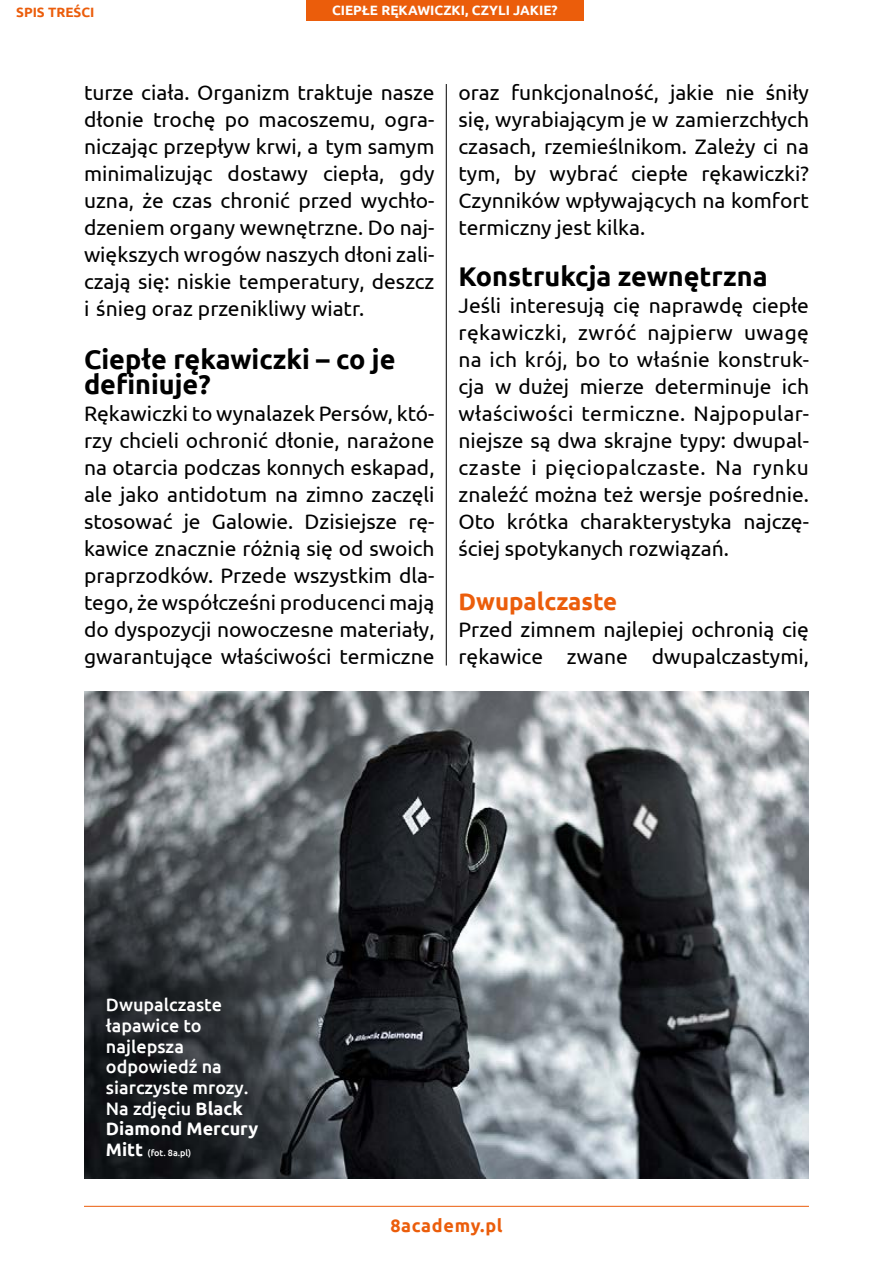
<style>
.page{position:relative;width:893px;height:1263px;background:#fff}
.page>*{position:absolute;margin:0;border:0;box-sizing:border-box;transform-origin:0 0}
.śródtytuł{font:700 27px/25.5px "Ubuntu";color:#000}
.śródtytuł-2{font:700 24px "Ubuntu";color:#eb5d0b}
.tekst{font:21px/27px "Ubuntu";color:#000;text-align:justify}
.podpis_do_zdjęć{font:500 18px/20.7px "Ubuntu";color:#fff}
.t1{font:700 18px "Ubuntu";letter-spacing:.04em;color:#eb5d0b}
.t2{font:700 13.5px "Ubuntu";color:#fff}
.t3{font:700 13.5px "Ubuntu";color:#eb5d0b}
.podpis_do_zdjęć-2{font:500 9px "Ubuntu";color:#fff}
.s1{font-weight:700}
.s2{font-weight:700;font-size:18px}
</style>
<div class="page">
<img style="left:84px;top:691px;width:725px;height:488px">
<hr style="left:446px;top:84px;width:1px;height:581px;background:#000">
<div style="left:306px;top:0;width:278px;height:20px;background:#eb5d0b"></div>
<hr style="left:84px;top:1206px;width:725px;height:1px;background:#eb5d0b">
<p class="t3" style="left:16px;top:4px;width:80px">SPIS TREŚCI</p>
<p class="t2" style="left:332px;top:2px;width:227px">CIEPŁE RĘKAWICZKI, CZYLI JAKIE?</p>
<p class="tekst" style="left:84px;top:79px;width:352px">turze ciała. Organizm traktuje nasze dłonie trochę po macoszemu, ogra&shy;niczając przepływ krwi, a tym samym minimalizując dostawy ciepła, gdy uzna, że czas chronić przed wychło&shy;dzeniem organy wewnętrzne. Do naj&shy;większych wrogów naszych dłoni zali&shy;czają się: niskie temperatury, deszcz i śnieg oraz przenikliwy wiatr.</p>
<p class="śródtytuł" style="left:84px;top:346px;width:313px">Ciepłe rękawiczki – co je definiuje?</p>
<p class="tekst" style="left:84px;top:400px;width:352px">Rękawiczki to wynalazek Persów, któ&shy;rzy chcieli ochronić dłonie, narażone na otarcia podczas konnych eskapad, ale jako antidotum na zimno zaczęli stosować je Galowie. Dzisiejsze rę&shy;kawice znacznie różnią się od swoich praprzodków. Przede wszystkim dla&shy;tego, że współcześni producenci mają do dyspozycji nowoczesne materiały, gwarantujące właściwości termiczne</p>
<p class="tekst" style="left:458px;top:79px;width:352px">oraz funkcjonalność, jakie nie śniły się, wyrabiającym je w zamierzchłych czasach, rzemieślnikom. Zależy ci na tym, by wybrać ciepłe rękawiczki?<br>Czynników wpływających na komfort termiczny jest kilka.</p>
<p class="śródtytuł" style="left:458px;top:264px;width:311px">Konstrukcja zewnętrzna</p>
<p class="tekst" style="left:458px;top:292px;width:352px">Jeśli interesują cię naprawdę ciepłe rękawiczki, zwróć najpierw uwagę na ich krój, bo to właśnie konstruk&shy;cja w dużej mierze determinuje ich właściwości termiczne. Najpopular&shy;niejsze są dwa skrajne typy: dwupal&shy;czaste i pięciopalczaste. Na rynku znaleźć można też wersje pośrednie.<br>Oto krótka charakterystyka najczę&shy;ściej spotykanych rozwiązań.</p>
<p class="śródtytuł-2" style="left:458px;top:587px;width:160px">Dwupalczaste</p>
<p class="tekst" style="left:458px;top:616px;width:352px">Przed zimnem najlepiej ochronią cię rękawice zwane dwupalczastymi,</p>
<p class="podpis_do_zdjęć" style="left:106px;top:994px;width:154px">Dwupalczaste łapawice to najlepsza odpowiedź na siarczyste mrozy.<br>Na zdjęciu <span class="s1">Black<br>Diamond Mercury</span></p>
<p class="podpis_do_zdjęć-2" style="left:106px;top:1147px;width:87px"><span class="s2">Mitt</span> (fot. 8a.pl)</p>
<p class="t1" style="left:390px;top:1215px;width:114px">8academy.pl</p>
</div>
